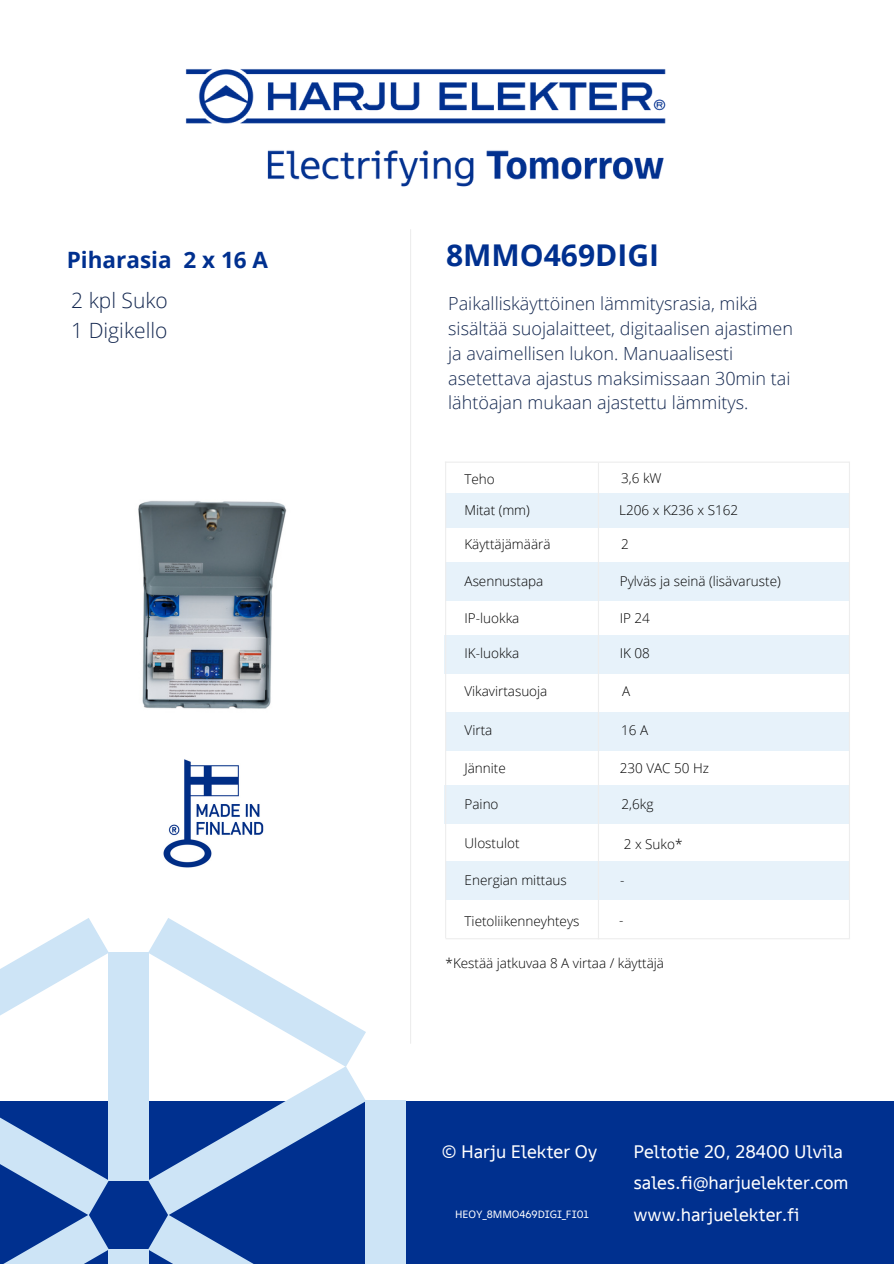
<style>
.page{position:relative;width:894px;height:1264px;background:#fff}
.page>*{position:absolute;margin:0;border:0;box-sizing:border-box;transform-origin:0 0}
.t1{font:700 30px "Open Sans";color:#00308f}
.t2{font:700 22.5px "Open Sans";color:#00308f}
.t3{font:300 21px "Open Sans";color:#142850}
.t4{font:300 18px/24.8px "Open Sans";color:#142850}
.t5{font:18px "TT Fellows";color:#fff}
.t6{font:300 13.5px "Open Sans";color:#000}
.t7{font:10.5px "TT Fellows";color:#fff}
</style>
<div class="page">
<div style="left:445px;top:494px;width:404px;height:34px;background:#e7f2fa"></div>
<div style="left:445px;top:562px;width:404px;height:39px;background:#e7f2fa"></div>
<div style="left:444px;top:634px;width:404px;height:39px;background:#e7f2fa"></div>
<div style="left:444px;top:785px;width:404px;height:39px;background:#e7f2fa"></div>
<div style="left:445px;top:861px;width:403px;height:39px;background:#e7f2fa"></div>
<div style="left:445px;top:711px;width:404px;height:39px;background:#e7f2fa"></div>
<hr style="left:445px;top:461px;width:1px;height:477px;background:#ededed">
<hr style="left:597px;top:463px;width:2px;height:476px;background:#ededed">
<hr style="left:445px;top:938px;width:404px;height:1px;background:#ededed">
<hr style="left:445px;top:461px;width:404px;height:2px;background:#ededed">
<hr style="left:848px;top:461px;width:1px;height:477px;background:#ededed">
<hr style="left:410px;top:229px;width:1px;height:814px;background:#ededed">
<img style="left:163px;top:759px;width:101px;height:109px">
<img style="left:138px;top:500px;width:149px;height:209px">
<div style="left:0;top:1101px;width:893px;height:162px;background:#00308f"></div>
<svg style="left:5px;top:1215px;width:104px;height:48px"></svg>
<svg style="left:0;top:1117px;width:109px;height:98px"></svg>
<div style="left:108px;top:952px;width:41px;height:228px;background:#cde4f6"></div>
<svg style="left:0;top:918px;width:108px;height:98px"></svg>
<div style="left:108px;top:1249px;width:41px;height:14px;background:#cde4f6"></div>
<svg style="left:148px;top:1215px;width:104px;height:48px"></svg>
<div style="left:365px;top:1100px;width:40px;height:163px;background:#cde4f6"></div>
<svg style="left:148px;top:918px;width:218px;height:297px"></svg>
<img style="left:185px;top:69px;width:481px;height:118px">
<p class="t2" style="left:67px;top:244px;width:203px">Piharasia 2 x 16 A</p>
<p class="t1" style="left:446px;top:234px;width:214px">8MMO469DIGI</p>
<p class="t3" style="left:71px;top:286px;width:98px">2 kpl Suko</p>
<p class="t3" style="left:71px;top:315px;width:98px">1 Digikello</p>
<p class="t4" style="left:448px;top:291px;width:346px">Paikalliskäyttöinen lämmitysrasia, mikä sisältää suojalaitteet, digitaalisen ajastimen ja avaimellisen lukon. Manuaalisesti asetettava ajastus maksimissaan 30min tai lähtöajan mukaan ajastettu lämmitys.</p>
<p class="t6" style="left:464px;top:470px;width:32px">Teho</p>
<p class="t6" style="left:464px;top:500px;width:67px">Mitat (mm)</p>
<p class="t6" style="left:464px;top:534px;width:88px">Käyttäjämäärä</p>
<p class="t6" style="left:464px;top:571px;width:80px">Asennustapa</p>
<p class="t6" style="left:464px;top:608px;width:56px">IP-luokka</p>
<p class="t6" style="left:621px;top:468px;width:42px">3,6 kW</p>
<p class="t6" style="left:619px;top:500px;width:120px">L206 x K236 x S162</p>
<p class="t6" style="left:621px;top:534px;width:9px">2</p>
<p class="t6" style="left:619px;top:571px;width:162px">Pylväs ja seinä (lisävaruste)</p>
<p class="t6" style="left:619px;top:608px;width:32px">IP 24</p>
<p class="t6" style="left:464px;top:644px;width:56px">IK-luokka</p>
<p class="t6" style="left:619px;top:644px;width:32px">IK 08</p>
<p class="t6" style="left:464px;top:682px;width:85px">Vikavirtasuoja</p>
<p class="t6" style="left:464px;top:720px;width:29px">Virta</p>
<p class="t6" style="left:622px;top:681px;width:10px">A</p>
<p class="t6" style="left:621px;top:720px;width:29px">16 A</p>
<p class="t6" style="left:464px;top:759px;width:43px">Jännite</p>
<p class="t6" style="left:619px;top:759px;width:91px">230 VAC 50 Hz</p>
<p class="t6" style="left:464px;top:794px;width:35px">Paino</p>
<p class="t6" style="left:464px;top:833px;width:56px">Ulostulot</p>
<p class="t6" style="left:464px;top:870px;width:104px">Energian mittaus</p>
<p class="t6" style="left:621px;top:794px;width:33px">2,6kg</p>
<p class="t6" style="left:623px;top:834px;width:60px">2 x Suko*</p>
<p class="t6" style="left:620px;top:871px;width:6px">-</p>
<p class="t6" style="left:464px;top:911px;width:116px">Tietoliikenneyhteys</p>
<p class="t6" style="left:445px;top:953px;width:220px">*Kestää jatkuvaa 8 A virtaa / käyttäjä</p>
<p class="t5" style="left:442px;top:1139px;width:157px">© Harju Elekter Oy</p>
<p class="t7" style="left:455px;top:1208px;width:135px">HEOY_8MMO469DIGI_FI01</p>
<p class="t5" style="left:633px;top:1139px;width:211px">Peltotie 20, 28400 Ulvila</p>
<p class="t5" style="left:633px;top:1171px;width:216px">sales.fi@harjuelekter.com</p>
<p class="t5" style="left:633px;top:1203px;width:168px">www.harjuelekter.fi</p>
</div>
